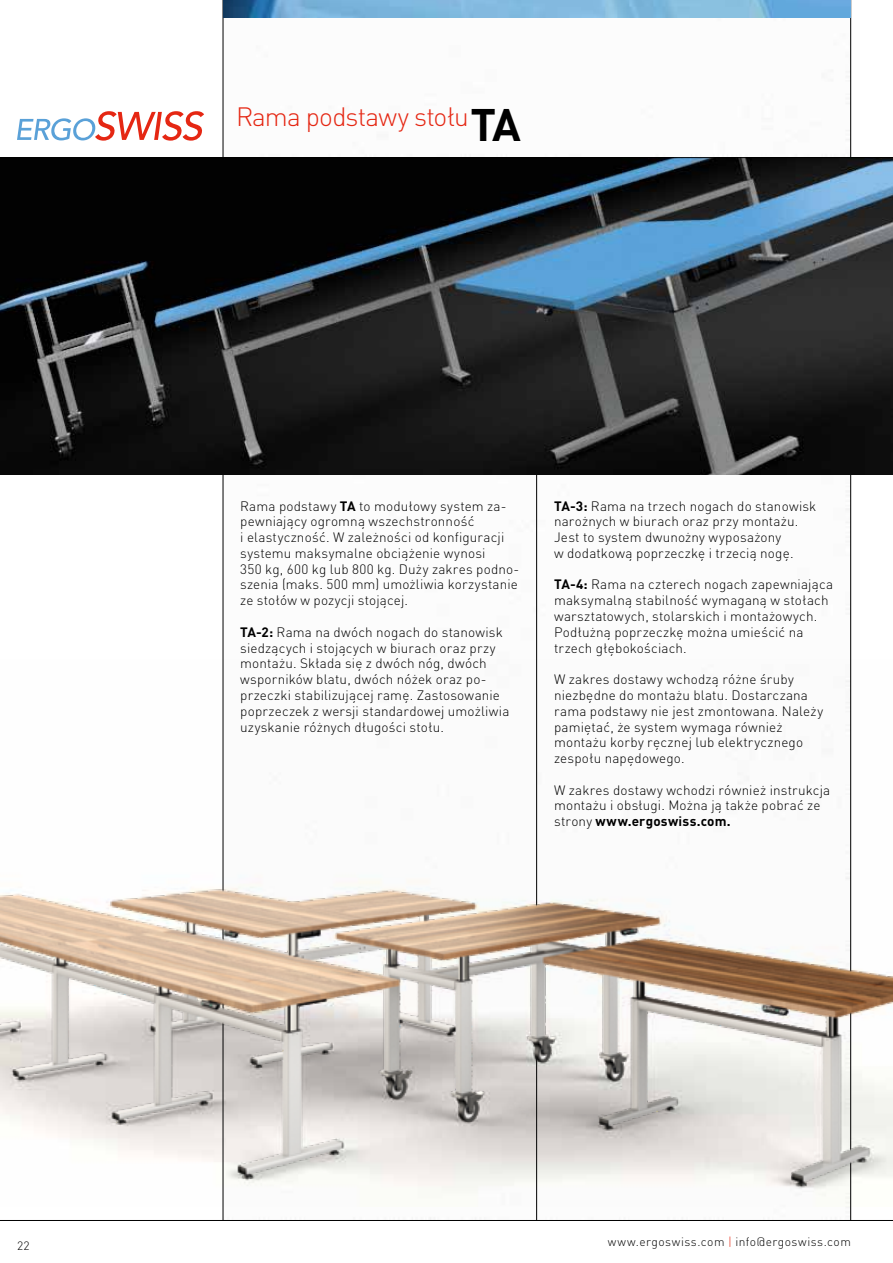
<style>
.page{position:relative;width:893px;height:1263px;background:#fff}
.page>*{position:absolute;margin:0;border:0;box-sizing:border-box;transform-origin:0 0}
.t1{font:300 26.25px "DIN Pro";letter-spacing:-.03em;color:#e52713}
.t2{font:300 13.5px/15.8px "DIN Pro";letter-spacing:.015em;color:#000}
.t3{font:300 12px "DIN Pro";letter-spacing:.035em;color:#000}
.s1{font-weight:700;font-size:45px;color:#000}
.s2{font-weight:700}
.s3{color:#e52713}
</style>
<div class="page">
<img style="left:224px;top:17px;width:626px;height:123px">
<hr style="left:223px;top:0;width:1px;height:1220px;background:#000">
<hr style="left:850px;top:0;width:1px;height:1220px;background:#000">
<img style="left:223px;top:0;width:627px;height:17px">
<hr style="left:536px;top:474px;width:1px;height:746px;background:#000">
<hr style="left:0;top:1220px;width:893px;height:1px;background:#000">
<hr style="left:0;top:474px;width:893px;height:1px;background:#000">
<svg style="left:17px;top:111px;width:187px;height:30px"></svg>
<img style="left:0;top:158px;width:893px;height:316px">
<hr style="left:0;top:157px;width:893px;height:1px;background:#000">
<img style="left:0;top:659px;width:893px;height:548px">
<h1 class="t1" style="left:236px;top:96px;width:286px">Rama podstawy stołu<span class="s1">TA</span></h1>
<p class="t2" style="left:240px;top:497px;width:281px">Rama podstawy <span class="s2">TA</span> to modułowy system za&shy;pewniający ogromną wszechstronność<br>i elastyczność. W zależności od konfiguracji systemu maksymalne obciążenie wynosi<br>350 kg, 600 kg lub 800 kg. Duży zakres podno&shy;szenia (maks. 500 mm) umożliwia korzystanie ze stołów w pozycji stojącej.</p>
<p class="t2" style="left:240px;top:623px;width:271px"><span class="s2">TA-2:</span> Rama na dwóch nogach do stanowisk siedzących i stojących w biurach oraz przy montażu. Składa się z dwóch nóg, dwóch wsporników blatu, dwóch nóżek oraz po&shy;przeczki stabilizującej ramę. Zastosowanie poprzeczek z wersji standardowej umożliwia uzyskanie różnych długości stołu.</p>
<p class="t2" style="left:554px;top:497px;width:264px"><span class="s2">TA-3:</span> Rama na trzech nogach do stanowisk narożnych w biurach oraz przy montażu.<br>Jest to system dwunożny wyposażony<br>w dodatkową poprzeczkę i trzecią nogę.</p>
<p class="t2" style="left:554px;top:575px;width:280px"><span class="s2">TA-4:</span> Rama na czterech nogach zapewniająca maksymalną stabilność wymaganą w stołach warsztatowych, stolarskich i montażowych.<br>Podłużną poprzeczkę można umieścić na trzech głębokościach.</p>
<p class="t2" style="left:554px;top:670px;width:271px">W zakres dostawy wchodzą różne śruby niezbędne do montażu blatu. Dostarczana rama podstawy nie jest zmontowana. Należy pamiętać, że system wymaga również montażu korby ręcznej lub elektrycznego zespołu napędowego.</p>
<p class="t2" style="left:554px;top:781px;width:278px">W zakres dostawy wchodzi również instrukcja montażu i obsługi. Można ją także pobrać ze strony <span class="s2">www.ergoswiss.com.</span></p>
<p class="t3" style="left:17px;top:1236px;width:14px">22</p>
<p class="t3" style="left:608px;top:1232px;width:245px">www.ergoswiss.com <span class="s3">|</span> info@ergoswiss.com</p>
</div>
